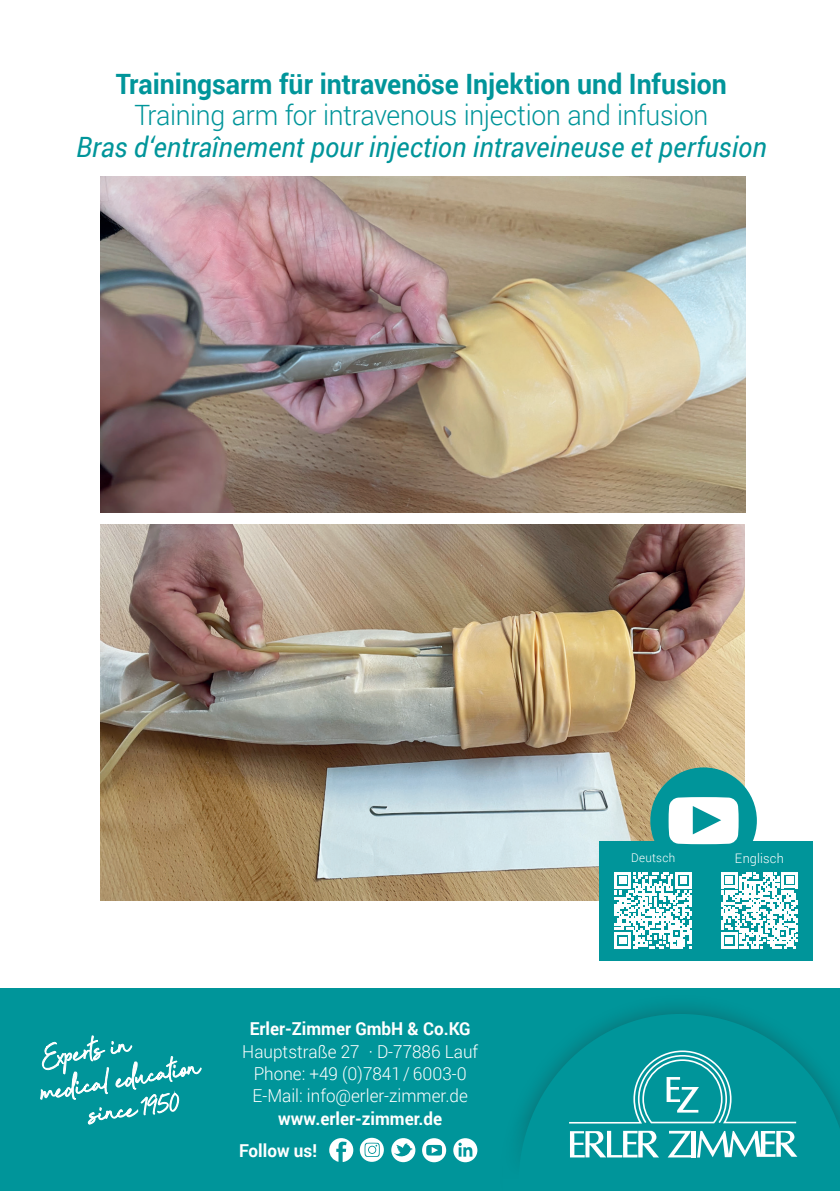
<style>
.page{position:relative;width:840px;height:1191px;background:#fff}
.page>*{position:absolute;margin:0;border:0;box-sizing:border-box;transform-origin:0 0}
.t1{font:italic 28px "Roboto";color:#00959a;scale:.95 1}
.t2{font:700 28px "Roboto";color:#00959a;scale:.95 1}
.t3{font:300 28px "Roboto";letter-spacing:-.015em;color:#00959a;scale:.95 1}
.t4{font:300 17.8px/22.2px "Roboto";color:#fff;text-align:center;scale:.96 1}
.t5{font:700 17.8px/32.6px "Roboto";color:#fff;scale:.96 1}
.t6{font:300 13.2px "Roboto";letter-spacing:.015em;color:#fff}
.t7{font:300 12px "Roboto";letter-spacing:.02em;color:#fff}
</style>
<div class="page">
<div style="left:0;top:988px;width:839px;height:203px;background:#00959a"></div>
<svg style="left:525px;top:1014px;width:314px;height:101px"></svg>
<svg style="left:568px;top:1050px;width:227px;height:73px"></svg>
<svg style="left:668px;top:1130px;width:22px;height:27px"></svg>
<hr style="left:691px;top:1130px;width:4px;height:27px;background:#fff">
<svg style="left:697px;top:1130px;width:100px;height:27px"></svg>
<svg style="left:570px;top:1130px;width:88px;height:27px"></svg>
<svg style="left:329px;top:1138px;width:24px;height:24px"></svg>
<svg style="left:422px;top:1138px;width:24px;height:24px"></svg>
<svg style="left:391px;top:1138px;width:24px;height:24px"></svg>
<svg style="left:359px;top:1137px;width:24px;height:24px"></svg>
<svg style="left:453px;top:1138px;width:24px;height:24px"></svg>
<img style="left:100px;top:525px;width:643px;height:375px">
<img style="left:100px;top:177px;width:644px;height:335px">
<div style="left:598px;top:841px;width:214px;height:120px;background:#00959a"></div>
<div style="left:650px;top:767px;width:106px;height:107px;background:#00959a;border-radius:50%"></div>
<svg style="left:668px;top:797px;width:70px;height:47px;background:#d3eced"></svg>
<svg style="left:614px;top:872px;width:77px;height:76px"></svg>
<svg style="left:721px;top:872px;width:76px;height:76px"></svg>
<svg style="left:40px;top:1035px;width:161px;height:89px"></svg>
<h1 class="t2" style="left:116px;top:64px;width:644px">Trainingsarm für intravenöse Injektion und Infusion</h1>
<h1 class="t3" style="left:134px;top:96px;width:605px">Training arm for intravenous injection and infusion</h1>
<h1 class="t1" style="left:76px;top:127px;width:728px">Bras d‘entraînement pour injection intraveineuse et perfusion</h1>
<p class="t5" style="left:249px;top:1012px;width:231px">Erler-Zimmer GmbH &amp; Co.KG</p>
<p class="t4" style="left:242px;top:1039px;width:247px">Hauptstraße 27 · D-77886 Lauf<br>Phone: +49 (0)7841 / 6003-0<br>E-Mail: info@erler-zimmer.de</p>
<p class="t5" style="left:239px;top:1101px;width:213px;text-indent:39px">www.erler-zimmer.de<br>Follow us!</p>
<p class="t7" style="left:631px;top:849px;width:45px">Deutsch</p>
<p class="t6" style="left:734px;top:849px;width:50px">Englisch</p>
</div>
